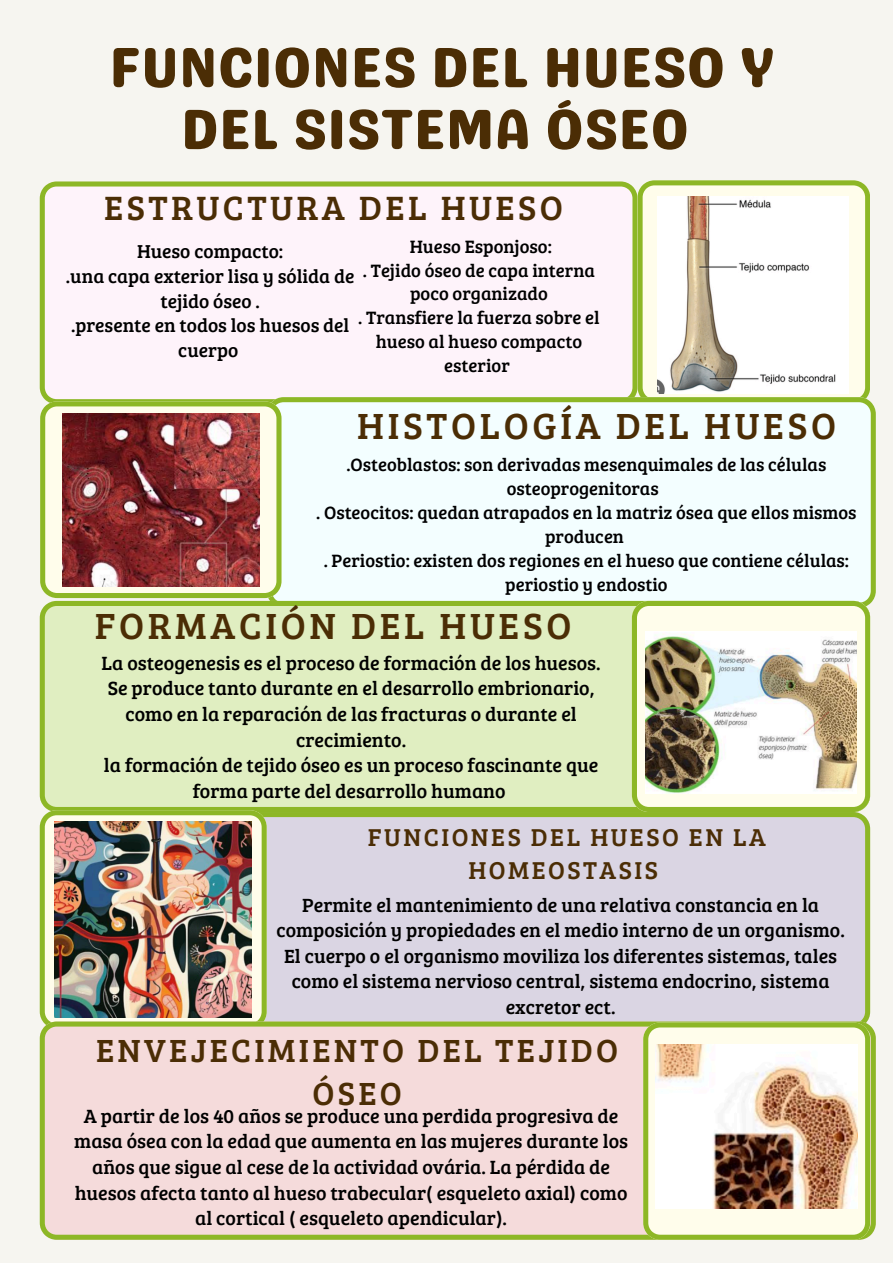
<style>
.page{position:relative;width:893px;height:1263px;background:#f6f5f0}
.page>*{position:absolute;margin:0;border:0;box-sizing:border-box;transform-origin:0 0}
.t1{font:56.55px/61.9px "Genty Sans";color:#4b2d05;text-align:center}
.t2{font:37.58px "Bree Serif";letter-spacing:.1em;color:#4b2d05}
.t3{font:34.88px "Bree Serif";letter-spacing:.1em;color:#4b2d05}
.t4{font:33.08px/43px "Bree Serif";letter-spacing:.1em;color:#4b2d05;text-align:center}
.t5{font:25.28px/32.8px "Bree Serif";letter-spacing:.1em;color:#4b2d05;text-align:center}
.t6{font:19.8px/25.7px "Bree Serif";color:#000;text-align:center}
.t7{font:19.73px/25.6px "Bree Serif";color:#000;text-align:center}
.t8{font:19.35px/24.8px "Bree Serif";color:#000;text-align:center}
.t9{font:18.52px/23.8px "Bree Serif";color:#000;text-align:center}
.t10{font:18.45px/23.9px "Bree Serif";color:#000;text-align:center}
</style>
<div class="page">
<div style="left:40px;top:181px;width:597px;height:220px;background:#fef3fa"></div>
<svg style="left:637px;top:180px;width:233px;height:217px"></svg>
<div style="left:267px;top:397px;width:609px;height:207px;background:#f3feff"></div>
<svg style="left:40px;top:401px;width:241px;height:197px"></svg>
<div style="left:40px;top:601px;width:592px;height:211px;background:#e0eec1"></div>
<svg style="left:632px;top:601px;width:238px;height:211px"></svg>
<div style="left:267px;top:812px;width:603px;height:209px;background:#dad5e3"></div>
<svg style="left:40px;top:810px;width:226px;height:211px"></svg>
<svg style="left:40px;top:1021px;width:836px;height:219px;background:#eed8cf"></svg>
<svg style="left:643px;top:1022px;width:227px;height:217px"></svg>
<img style="left:657px;top:196px;width:192px;height:197px">
<img style="left:62px;top:413px;width:197px;height:173px">
<img style="left:656px;top:1045px;width:201px;height:163px">
<img style="left:645px;top:631px;width:211px;height:162px">
<img style="left:54px;top:822px;width:198px;height:195px">
<p class="t1" style="left:109px;top:36px;width:667px">FUNCIONES DEL HUESO Y<br>DEL SISTEMA ÓSEO</p>
<p class="t3" style="left:104px;top:183px;width:460px">ESTRUCTURA DEL HUESO</p>
<p class="t8" style="left:137px;top:238px;width:148px">Hueso compacto:</p>
<p class="t8" style="left:66px;top:263px;width:290px">.una capa exterior lisa y sólida de tejido óseo .</p>
<p class="t8" style="left:71px;top:312px;width:280px">.presente en todos los huesos del cuerpo</p>
<h4 class="t9" style="left:410px;top:233px;width:144px">Hueso Esponjoso:</h4>
<p class="t9" style="left:363px;top:257px;width:234px">. Tejido óseo de capa interna poco organizado</p>
<h3 class="t9" style="left:358px;top:305px;width:243px">. Transfiere la fuerza sobre el hueso al hueso compacto esterior</h3>
<h2 class="t2" style="left:357px;top:398px;width:480px">HISTOLOGÍA DEL HUESO</h2>
<p class="t10" style="left:346px;top:452px;width:481px">.Osteoblastos: son derivadas mesenquimales de las células osteoprogenitoras</p>
<p class="t10" style="left:316px;top:500px;width:542px">. Osteocitos: quedan atrapados en la matriz ósea que ellos mismos producen</p>
<p class="t10" style="left:324px;top:547px;width:527px">. Periostio: existen dos regiones en el hueso que contiene células: periostio y endostio</p>
<p class="t2" style="left:95px;top:598px;width:478px">FORMACIÓN DEL HUESO</p>
<h2 class="t6" style="left:102px;top:649px;width:500px">La osteogenesis es el proceso de formación de los huesos.<br>Se produce tanto durante en el desarrollo embrionario, como en la reparación de las fracturas o durante el crecimiento.</h2>
<p class="t6" style="left:104px;top:751px;width:496px">la formación de tejido óseo es un proceso fascinante que forma parte del desarrollo humano</p>
<p class="t5" style="left:368px;top:819px;width:399px">FUNCIONES DEL HUESO EN LA<br>HOMEOSTASIS</p>
<p class="t7" style="left:276px;top:891px;width:570px">Permite el mantenimiento de una relativa constancia en la composición y propiedades en el medio interno de un organismo.<br>El cuerpo o el organismo moviliza los diferentes sistemas, tales como el sistema nervioso central, sistema endocrino, sistema excretor ect.</p>
<p class="t4" style="left:96px;top:1027px;width:523px">ENVEJECIMIENTO DEL TEJIDO<br>ÓSEO</p>
<p class="t6" style="left:74px;top:1102px;width:555px">A partir de los 40 años se produce una perdida progresiva de masa ósea con la edad que aumenta en las mujeres durante los años que sigue al cese de la actividad ovária. La pérdida de huesos afecta tanto al hueso trabecular( esqueleto axial) como al cortical ( esqueleto apendicular).</p>
</div>
